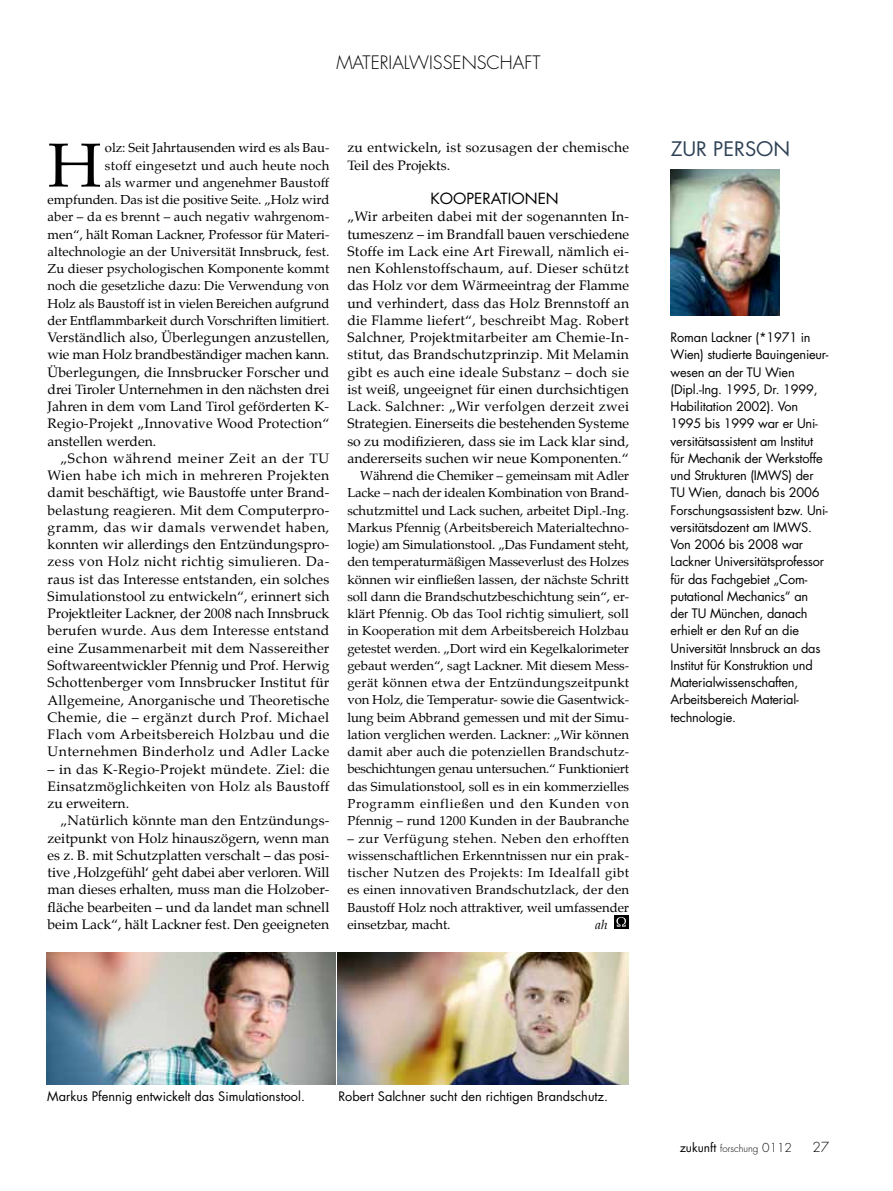
<style>
.page{position:relative;width:893px;height:1191px;background:#fff}
.page>*{position:absolute;margin:0;border:0;box-sizing:border-box;transform-origin:0 0}
.t1{font:62.25px "Palatino";color:#000;scale:1.04 1}
.t2{font:19.5px "Futura";color:#2e4156}
.t3{font:300 18px "Futura";color:#000}
.t4{font:15px "Futura";color:#000}
.t5{font:13.5px/17.2px "Palatino";letter-spacing:.005em;color:#000;text-align:justify}
.t6{font:13.5px "Palatino";letter-spacing:.035em;color:#000}
.t7{font:13.5px/17.2px "Palatino";letter-spacing:.025em;color:#000}
.t8{font:13.5px "Palatino";letter-spacing:.03em;color:#000}
.t9{font:13.5px "Palatino";letter-spacing:.04em;color:#000}
.t10{font:13.5px "Palatino";letter-spacing:.045em;color:#000}
.t11{font:300 13.5px "Futura";color:#000}
.t12{font:12.75px/17.2px "Palatino";color:#000;text-align:justify}
.t13{font:12.75px/17.2px "Futura";letter-spacing:-.015em;color:#000}
.t14{font:italic 12.75px "Palatino";color:#000}
.t15{font:300 9.75px "Futura";color:#000}
.s1{font-weight:400;font-size:12px}
.s2{font-size:12px}
</style>
<div class="page">
<img style="left:47px;top:952px;width:288px;height:132px">
<img style="left:337px;top:952px;width:291px;height:132px">
<img style="left:671px;top:170px;width:109px;height:145px">
<svg style="left:614px;top:915px;width:14px;height:13px"></svg>
<svg style="left:616px;top:917px;width:10px;height:9px"></svg>
<p class="t3" style="left:336px;top:50px;width:206px">MATERIALWISSENSCHAFT</p>
<p class="t12" style="left:48px;top:139px;width:283px;text-align:right">olz: Seit Jahrtausenden wird es als Bau-<br>stoff eingesetzt und auch heute noch<br>als warmer und angenehmer Baustoff empfunden. Das ist die positive Seite. „Holz wird aber – da es brennt – auch negativ wahrgenom&shy;men“, hält Roman Lackner, Professor für Materi&shy;altechnologie an der Universität Innsbruck, fest.<br>Zu dieser psychologischen Komponente kommt noch die gesetzliche dazu: Die Verwendung von Holz als Baustoff ist in vielen Bereichen aufgrund der Entflammbarkeit durch Vorschriften limitiert.</p>
<p class="t5" style="left:48px;top:329px;width:283px">Verständlich also, Überlegungen anzustellen,</p>
<p class="t5" style="left:48px;top:346px;width:283px">wie man Holz brandbeständiger machen kann.</p>
<p class="t5" style="left:48px;top:363px;width:283px">Überlegungen, die Innsbrucker Forscher und</p>
<p class="t5" style="left:48px;top:380px;width:283px">drei Tiroler Unternehmen in den nächsten drei</p>
<p class="t5" style="left:48px;top:398px;width:283px">Jahren in dem vom Land Tirol geförderten K-</p>
<p class="t5" style="left:48px;top:415px;width:283px">Regio-Projekt „Innovative Wood Protection“</p>
<p class="t5" style="left:48px;top:432px;width:110px">anstellen werden.</p>
<p class="t10" style="left:60px;top:447px;width:271px">„Schon während meiner Zeit an der TU</p>
<p class="t6" style="left:48px;top:464px;width:283px">Wien habe ich mich in mehreren Projekten</p>
<p class="t5" style="left:48px;top:484px;width:283px">damit beschäftigt, wie Baustoffe unter Brand-</p>
<p class="t5" style="left:48px;top:501px;width:283px">belastung reagieren. Mit dem Computerpro-</p>
<p class="t9" style="left:48px;top:516px;width:283px">gramm, das wir damals verwendet haben,</p>
<p class="t5" style="left:48px;top:536px;width:283px">konnten wir allerdings den Entzündungspro-</p>
<p class="t8" style="left:48px;top:550px;width:283px">zess von Holz nicht richtig simulieren. Da-</p>
<p class="t5" style="left:48px;top:570px;width:283px">raus ist das Interesse entstanden, ein solches</p>
<p class="t5" style="left:48px;top:587px;width:283px">Simulationstool zu entwickeln“, erinnert sich</p>
<p class="t5" style="left:48px;top:605px;width:283px">Projektleiter Lackner, der 2008 nach Innsbruck</p>
<p class="t5" style="left:48px;top:622px;width:283px">berufen wurde. Aus dem Interesse entstand</p>
<p class="t5" style="left:48px;top:639px;width:283px">eine Zusammenarbeit mit dem Nassereither</p>
<p class="t5" style="left:48px;top:656px;width:283px">Softwareentwickler Pfennig und Prof. Herwig</p>
<p class="t5" style="left:48px;top:674px;width:283px">Schottenberger vom Innsbrucker Institut für</p>
<p class="t5" style="left:48px;top:691px;width:283px">Allgemeine, Anorganische und Theoretische</p>
<p class="t6" style="left:48px;top:706px;width:283px">Chemie, die – ergänzt durch Prof. Michael</p>
<p class="t8" style="left:48px;top:723px;width:283px">Flach vom Arbeitsbereich Holzbau und die</p>
<p class="t6" style="left:48px;top:740px;width:283px">Unternehmen Binderholz und Adler Lacke</p>
<p class="t7" style="left:48px;top:760px;width:283px">– in das K-Regio-Projekt mündete. Ziel: die</p>
<p class="t5" style="left:48px;top:777px;width:283px">Einsatzmöglichkeiten von Holz als Baustoff</p>
<p class="t5" style="left:48px;top:794px;width:83px">zu erweitern.</p>
<p class="t5" style="left:60px;top:812px;width:270px">„Natürlich könnte man den Entzündungs-</p>
<p class="t5" style="left:48px;top:829px;width:283px">zeitpunkt von Holz hinauszögern, wenn man</p>
<p class="t5" style="left:48px;top:846px;width:283px">es z. B. mit Schutzplatten verschalt – das posi-</p>
<p class="t5" style="left:48px;top:864px;width:283px">tive ‚Holzgefühl‘ geht dabei aber verloren. Will</p>
<p class="t5" style="left:48px;top:881px;width:283px">man dieses erhalten, muss man die Holzober-</p>
<p class="t5" style="left:48px;top:898px;width:283px">fläche bearbeiten – und da landet man schnell</p>
<p class="t5" style="left:48px;top:915px;width:283px">beim Lack“, hält Lackner fest. Den geeigneten</p>
<p class="t1" style="left:48px;top:114px;width:53px">H</p>
<p class="t7" style="left:347px;top:139px;width:283px">zu entwickeln, ist sozusagen der chemische<br>Teil des Projekts.</p>
<p class="t4" style="left:430px;top:188px;width:130px">Kooperationen</p>
<p class="t5" style="left:347px;top:208px;width:283px">„Wir arbeiten dabei mit der sogenannten In&shy;tumeszenz – im Brandfall bauen verschiedene Stoffe im Lack eine Art Firewall, nämlich ei&shy;nen Kohlenstoffschaum, auf. Dieser schützt das Holz vor dem Wärmeeintrag der Flamme und verhindert, dass das Holz Brennstoff an die Flamme liefert“, beschreibt Mag. Robert Salchner, Projektmitarbeiter am Chemie-In&shy;stitut, das Brandschutzprinzip. Mit Melamin gibt es auch eine ideale Substanz – doch sie ist weiß, ungeeignet für einen durchsichtigen Lack. Salchner: „Wir verfolgen derzeit zwei Strategien. Einerseits die bestehenden Systeme so zu modifizieren, dass sie im Lack klar sind, andererseits suchen wir neue Komponenten.“</p>
<p class="t12" style="left:347px;top:467px;width:283px;text-indent:13px">Während die Chemiker – gemeinsam mit Adler Lacke – nach der idealen Kombination von Brand&shy;schutzmittel und Lack suchen, arbeitet Dipl.-Ing.<br>Markus Pfennig (Arbeitsbereich Materialtechno&shy;logie) am Simulationstool. „Das Fundament steht, den temperaturmäßigen Masseverlust des Holzes können wir einfließen lassen, der nächste Schritt soll dann die Brandschutzbeschichtung sein“, er&shy;klärt Pfennig. Ob das Tool richtig simuliert, soll in Kooperation mit dem Arbeitsbereich Holzbau getestet werden. „Dort wird ein Kegelkalorimeter gebaut werden“, sagt Lackner. Mit diesem Mess&shy;gerät können etwa der Entzündungszeitpunkt von Holz, die Temperatur- sowie die Gasentwick&shy;lung beim Abbrand gemessen und mit der Simu&shy;lation verglichen werden. Lackner: „Wir können damit aber auch die potenziellen Brandschutz&shy;beschichtungen genau untersuchen.“ Funktioniert das Simulationstool, soll es in ein kommerzielles Programm einfließen und den Kunden von Pfennig – rund 1200 Kunden in der Baubranche</p>
<p class="t12" style="left:347px;top:829px;width:283px">– zur Verfügung stehen. Neben den erhofften wissenschaftlichen Erkenntnissen nur ein prak&shy;tischer Nutzen des Projekts: Im Idealfall gibt es einen innovativen Brandschutzlack, der den Baustoff Holz noch attraktiver, weil umfassender einsetzbar, macht.</p>
<p class="t14" style="left:595px;top:914px;width:14px">ah</p>
<p class="t2" style="left:671px;top:135px;width:121px">Zur Person</p>
<p class="t13" style="left:671px;top:328px;width:159px">Roman Lackner (*1971 in<br>Wien) studierte Bauingenieur&shy;wesen an der TU Wien (Dipl.-I ng. 1995, Dr. 1999,<br>Habilitation 2002). Von<br>1995 bis 1999 war er Uni&shy;versitätsassistent am I nstitut für Mechanik der Werkstoffe und Strukturen (IMWS) der<br>TU Wien, danach bis 2006<br>Forschungsassistent bzw. Uni&shy;versitätsdozent am IMWS.<br>Von 2006 bis 2008 war<br>Lackner Universitätsprofessor für das Fachgebiet „Com&shy;putational Mechanics“ an der TU München, danach erhielt er den Ruf an die<br>Universität Innsbruck an das<br>Institut für Konstruktion und<br>Materialwissenschaften,<br>Arbeitsbereich Material&shy;technologie.</p>
<p class="t13" style="left:47px;top:1087px;width:259px">Markus Pfennig entwickelt das Simulationstool.</p>
<p class="t13" style="left:338px;top:1087px;width:271px">Robert Salchner sucht den richtigen Brandschutz.</p>
<p class="t15" style="left:680px;top:1142px;width:114px"><span class="s1">zukunft</span> FORSCHUNG <span class="s2">0112</span></p>
<p class="t11" style="left:812px;top:1138px;width:18px">27</p>
</div>
